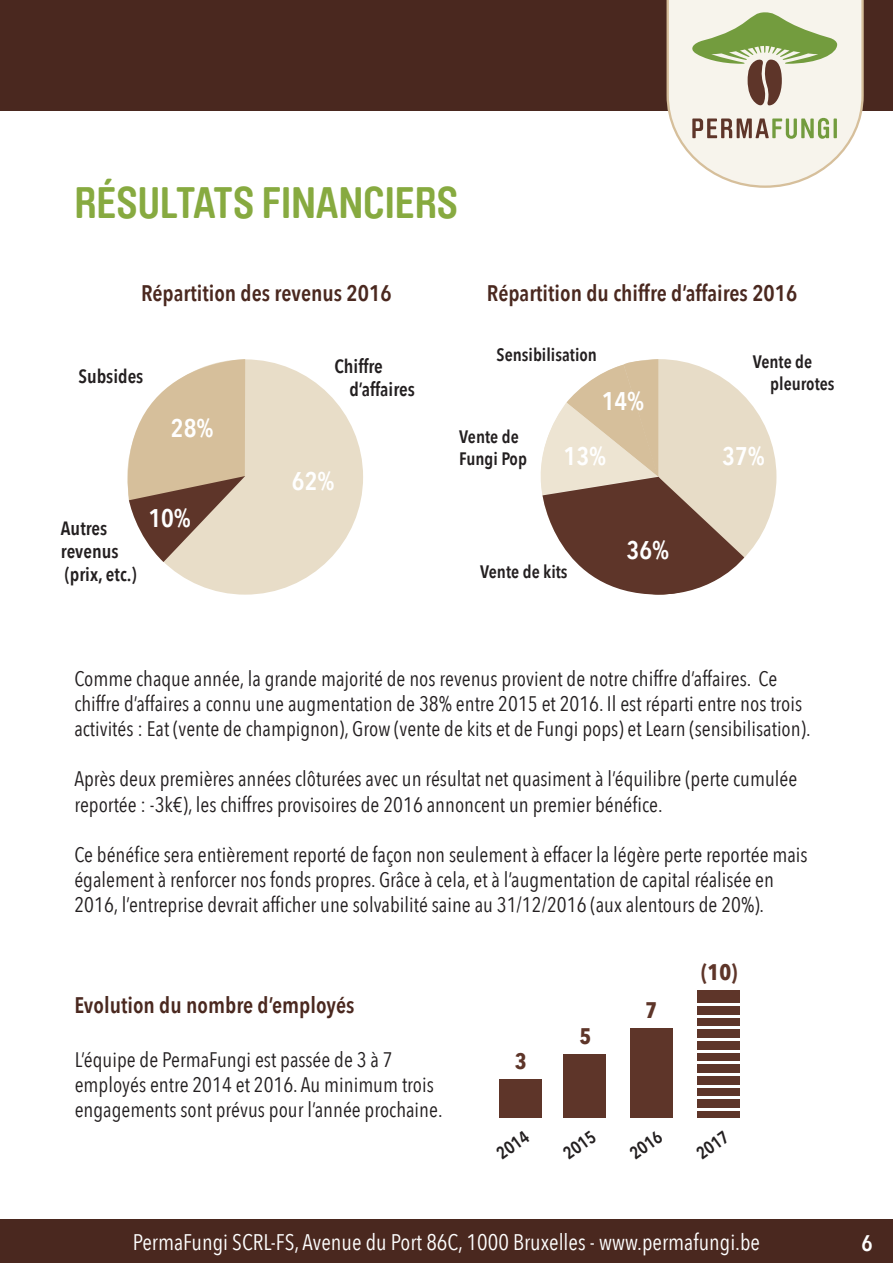
<style>
.page{position:relative;width:893px;height:1263px;background:#fff}
.page>*{position:absolute;margin:0;border:0;box-sizing:border-box;transform-origin:0 0}
.t1{font:700 43.5px "Brauer Neue";color:#87aa40}
.t2{font:600 25.5px "Avenir Next Condensed";color:#fff}
.t3{font:600 22.5px "Avenir Next Condensed";color:#4a281f}
.t4{font:22.5px "Avenir Next Condensed";color:#fff}
.t5{font:700 22.5px "Avenir Next Condensed";color:#5e3529}
.t6{font:600 22.5px "Avenir Next Condensed";color:#fff}
.t7{font:21px/25.2px "Avenir Next Condensed";color:#231f20}
.t8{font:600 19.2px/23.1px "Avenir Next Condensed";color:#231f20}
.t9{font:600 18px/21.6px "Avenir Next Condensed";color:#231f20}
.t10{font:600 17.7px "Avenir Next Condensed";color:#231f20}
</style>
<div class="page">
<div style="left:0;top:0;width:893px;height:110px;background:#4a281f"></div>
<svg style="left:665px;top:0;width:200px;height:188px;background:#ddddca"></svg>
<div style="left:0;top:1219px;width:893px;height:44px;background:#4a281f"></div>
<div style="left:127px;top:359px;width:236px;height:236px;background:#e8ddc8;border-radius:50%"></div>
<svg style="left:127px;top:359px;width:118px;height:203px"></svg>
<div style="left:541px;top:359px;width:235px;height:235px;background:#e7dcc7;border-radius:50%"></div>
<svg style="left:540px;top:359px;width:220px;height:235px"></svg>
<div style="left:499px;top:1080px;width:43px;height:38px;background:#5e3529"></div>
<div style="left:563px;top:1054px;width:43px;height:64px;background:#5e3529"></div>
<div style="left:630px;top:1029px;width:43px;height:89px;background:#5e3529"></div>
<div style="left:697px;top:990px;width:43px;height:128px;background:#5e3529"></div>
<hr style="left:692px;top:1108px;width:55px;height:2px;background:#fff">
<hr style="left:692px;top:1097px;width:55px;height:2px;background:#fff">
<hr style="left:692px;top:1085px;width:55px;height:2px;background:#fff">
<hr style="left:692px;top:1073px;width:55px;height:2px;background:#fff">
<hr style="left:692px;top:1062px;width:55px;height:2px;background:#fff">
<hr style="left:692px;top:1050px;width:55px;height:2px;background:#fff">
<hr style="left:692px;top:1038px;width:55px;height:2px;background:#fff">
<hr style="left:692px;top:1027px;width:55px;height:2px;background:#fff">
<hr style="left:692px;top:1015px;width:55px;height:2px;background:#fff">
<hr style="left:692px;top:1003px;width:55px;height:2px;background:#fff">
<h1 class="t1" style="left:74px;top:178px;width:385px">RÉSULTATS FINANCIERS</h1>
<p class="t3" style="left:141px;top:274px;width:252px">Répartition des revenus 2016</p>
<p class="t8" style="left:78px;top:364px;width:67px">Subsides</p>
<p class="t8" style="left:349px;top:354px;width:67px;text-indent:-15px">Chiffre d’affaires</p>
<p class="t3" style="left:487px;top:274px;width:312px">Répartition du chiffre d’affaires 2016</p>
<p class="t9" style="left:497px;top:344px;width:102px">Sensibilisation</p>
<p class="t2" style="left:602px;top:379px;width:44px">14%</p>
<p class="t9" style="left:770px;top:350px;width:66px;text-indent:-18px">Vente de pleurotes</p>
<p class="t2" style="left:171px;top:406px;width:44px">28%</p>
<p class="t8" style="left:61px;top:516px;width:77px">Autres revenus (prix, etc.)</p>
<p class="t2" style="left:148px;top:496px;width:44px">10%</p>
<p class="t2" style="left:292px;top:459px;width:44px">62%</p>
<p class="t9" style="left:459px;top:425px;width:69px">Vente de<br>Fungi Pop</p>
<p class="t2" style="left:564px;top:434px;width:44px">13%</p>
<p class="t9" style="left:480px;top:560px;width:89px">Vente de kits</p>
<p class="t2" style="left:626px;top:528px;width:44px">36%</p>
<p class="t2" style="left:722px;top:434px;width:44px">37%</p>
<p class="t7" style="left:74px;top:665px;width:738px">Comme chaque année, la grande majorité de nos revenus provient de notre chiffre d’affaires. Ce chiffre d’affaires a connu une augmentation de 38% entre 2015 et 2016. Il est réparti entre nos trois activités : Eat (vente de champignon), Grow (vente de kits et de Fungi pops) et Learn (sensibilisation).</p>
<p class="t7" style="left:74px;top:765px;width:724px">Après deux premières années clôturées avec un résultat net quasiment à l’équilibre (perte cumulée reportée : -3k€), les chiffres provisoires de 2016 annoncent un premier bénéfice.</p>
<p class="t7" style="left:74px;top:841px;width:735px">Ce bénéfice sera entièrement reporté de façon non seulement à effacer la légère perte reportée mais également à renforcer nos fonds propres. Grâce à cela, et à l’augmentation de capital réalisée en<br>2016, l’entreprise devrait afficher une solvabilité saine au 31/12/2016 (aux alentours de 20%).</p>
<p class="t3" style="left:74px;top:985px;width:282px">Evolution du nombre d’employés</p>
<p class="t7" style="left:75px;top:1046px;width:369px">L’équipe de PermaFungi est passée de 3 à 7 employés entre 2014 et 2016. Au minimum trois engagements sont prévus pour l’année prochaine.</p>
<p class="t5" style="left:515px;top:1048px;width:13px">3</p>
<p class="t5" style="left:580px;top:1022px;width:13px">5</p>
<p class="t5" style="left:645px;top:997px;width:13px">7</p>
<p class="t5" style="left:701px;top:958px;width:38px">(10)</p>
<p class="t10" style="left:490px;top:1143px;width:37px;rotate:-36deg">2014</p>
<p class="t10" style="left:556px;top:1143px;width:37px;rotate:-36deg">2015</p>
<p class="t10" style="left:623px;top:1143px;width:37px;rotate:-36deg">2016</p>
<p class="t10" style="left:689px;top:1143px;width:37px;rotate:-36deg">2017</p>
<p class="t4" style="left:133px;top:1223px;width:629px">PermaFungi SCRL-FS, Avenue du Port 86C, 1000 Bruxelles - www.permafungi.be</p>
<p class="t6" style="left:862px;top:1224px;width:13px">6</p>
</div>
